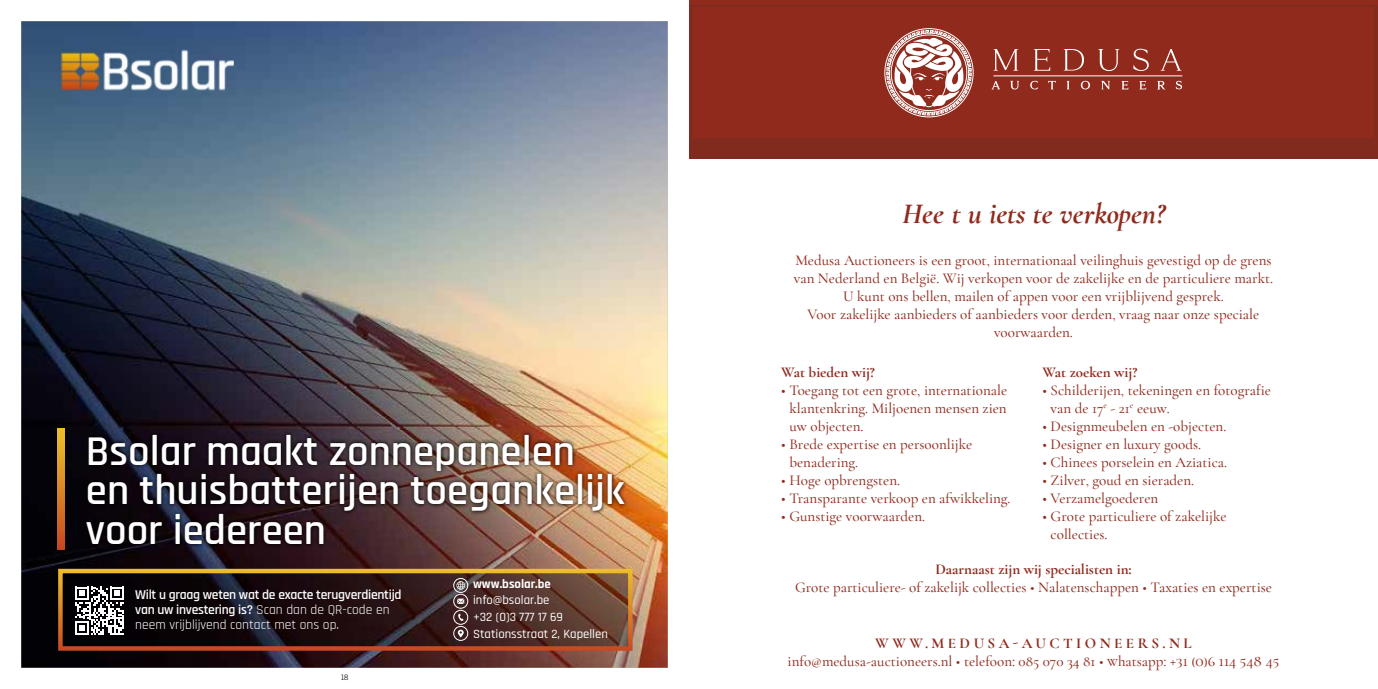
<style>
.page{position:relative;width:1378px;height:689px;background:#fff}
.page>*{position:absolute;margin:0;border:0;box-sizing:border-box;transform-origin:0 0}
.t1{font:600 42.9px/39.6px "Rajdhani";color:#fff}
.t2{font:italic 700 30px "Cormorant Garamond";color:#902a1d}
.t3{font:500 15px/18px "Cormorant Garamond";color:#902a1d}
.t4{font:700 15px "Cormorant Garamond";color:#902a1d}
.t5{font:700 15px "Cormorant Garamond";letter-spacing:.23em;color:#902a1d}
.t6{font:600 13.5px/15.5px "Rajdhani";letter-spacing:-.02em;color:#fff}
.t7{font:500 12.75px/16.8px "Rajdhani";color:#fff}
.t8{font:700 12.75px "Rajdhani";color:#fff}
.t9{font:300 7.5px "Trade Gothic LT Std";color:#000}
.s1{font-weight:400}
</style>
<div class="page">
<img style="left:21px;top:21px;width:647px;height:647px">
<img style="left:62px;top:50px;width:172px;height:41px">
<img style="left:53px;top:424px;width:16px;height:130px">
<svg style="left:57px;top:428px;width:7px;height:121px"></svg>
<img style="left:83px;top:430px;width:545px;height:118px">
<img style="left:63px;top:574px;width:564px;height:72px">
<svg style="left:75px;top:586px;width:48px;height:49px"></svg>
<div style="left:453px;top:578px;width:15px;height:15px;border:1px solid #fff;border-radius:50%"></div>
<svg style="left:456px;top:581px;width:9px;height:9px"></svg>
<div style="left:453px;top:594px;width:15px;height:14px;border:1px solid #fff;border-radius:50%"></div>
<svg style="left:457px;top:598px;width:7px;height:6px"></svg>
<div style="left:453px;top:610px;width:15px;height:14px;border:1px solid #fff;border-radius:50%"></div>
<svg style="left:458px;top:614px;width:5px;height:7px"></svg>
<div style="left:453px;top:626px;width:15px;height:15px;border:1px solid #fff;border-radius:50%"></div>
<svg style="left:458px;top:629px;width:6px;height:8px"></svg>
<div style="left:689px;top:0;width:689px;height:140px;background:#902a1d"></div>
<div style="left:689px;top:5px;width:689px;height:153px;background:#812b1f"></div>
<div style="left:693px;top:7px;width:680px;height:131px;background:#902a1d"></div>
<svg style="left:993px;top:49px;width:25px;height:22px"></svg>
<svg style="left:1033px;top:49px;width:17px;height:22px"></svg>
<svg style="left:1063px;top:49px;width:21px;height:22px"></svg>
<svg style="left:1098px;top:49px;width:21px;height:22px"></svg>
<svg style="left:1133px;top:49px;width:15px;height:22px"></svg>
<svg style="left:1160px;top:49px;width:22px;height:22px"></svg>
<svg style="left:992px;top:81px;width:8px;height:8px"></svg>
<svg style="left:1010px;top:81px;width:9px;height:8px"></svg>
<svg style="left:1030px;top:81px;width:7px;height:8px"></svg>
<svg style="left:1048px;top:81px;width:8px;height:8px"></svg>
<svg style="left:1066px;top:81px;width:3px;height:8px"></svg>
<svg style="left:1081px;top:81px;width:9px;height:8px"></svg>
<svg style="left:1101px;top:81px;width:9px;height:8px"></svg>
<svg style="left:1121px;top:81px;width:7px;height:8px"></svg>
<svg style="left:1139px;top:81px;width:7px;height:8px"></svg>
<svg style="left:1157px;top:81px;width:8px;height:9px"></svg>
<svg style="left:1176px;top:81px;width:6px;height:8px"></svg>
<hr style="left:993px;top:76px;width:189px;height:1px;background:#fff">
<svg style="left:884px;top:28px;width:89px;height:89px"></svg>
<h1 class="t1" style="left:86px;top:432px;width:540px">Bsolar maakt zonnepanelen en thuisbatterijen toegankelijk voor iedereen</h1>
<p class="t6" style="left:135px;top:587px;width:268px">Wilt u graag weten wat de exacte terugverdientijd van uw investering is? <span class="s1">Scan dan de QR-code en neem vrijblijvend contact met ons op.</span></p>
<p class="t9" style="left:340px;top:672px;width:9px">18</p>
<p class="t8" style="left:473px;top:576px;width:79px">www.bsolar.be</p>
<p class="t7" style="left:473px;top:592px;width:136px">info@bsolar.be<br>+32 (0)3 777 17 69<br>Stationsstraat 2, Kapellen</p>
<h2 class="t2" style="left:902px;top:195px;width:264px">Hee t u iets te verkopen?</h2>
<p class="t3" style="left:794px;top:251px;width:481px;text-align:center">Medusa Auctioneers is een groot, internationaal veilinghuis gevestigd op de grens van Nederland en België. Wij verkopen voor de zakelijke en de particuliere markt.<br>U kunt ons bellen, mailen of appen voor een vrijblijvend gesprek.<br>Voor zakelijke aanbieders of aanbieders voor derden, vraag naar onze speciale voorwaarden.</p>
<p class="t4" style="left:781px;top:363px;width:95px">Wat bieden wij?</p>
<p class="t3" style="left:789px;top:381px;width:219px;text-align:justify;text-indent:-8px">• Toegang tot een grote, internationale klantenkring. Miljoenen mensen zien uw objecten.</p>
<p class="t3" style="left:789px;top:435px;width:184px;text-indent:-8px">• Brede expertise en persoonlijke benadering.</p>
<p class="t3" style="left:781px;top:471px;width:120px">• Hoge opbrengsten.</p>
<p class="t3" style="left:781px;top:489px;width:231px">• Transparante verkoop en afwikkeling.</p>
<p class="t3" style="left:781px;top:507px;width:145px">• Gunstige voorwaarden.</p>
<p class="t4" style="left:1042px;top:363px;width:96px">Wat zoeken wij?</p>
<p class="t3" style="left:1050px;top:381px;width:222px;text-indent:-8px">• Schilderijen, tekeningen en fotografie van de 17<sup>e</sup> - 21<sup>e</sup> eeuw.</p>
<p class="t3" style="left:1042px;top:417px;width:185px">• Designmeubelen en -objecten.</p>
<p class="t3" style="left:1042px;top:435px;width:160px">• Designer en luxury goods.</p>
<p class="t3" style="left:1042px;top:453px;width:186px">• Chinees porselein en Aziatica.</p>
<p class="t3" style="left:1042px;top:471px;width:153px">• Zilver, goud en sieraden.</p>
<p class="t3" style="left:1042px;top:489px;width:117px">• Verzamelgoederen</p>
<p class="t3" style="left:1050px;top:507px;width:177px;text-indent:-8px">• Grote particuliere of zakelijke collecties.</p>
<p class="t4" style="left:935px;top:560px;width:198px">Daarnaast zijn wij specialisten in:</p>
<p class="t3" style="left:795px;top:578px;width:478px">Grote particuliere- of zakelijk collecties • Nalatenschappen • Taxaties en expertise</p>
<p class="t5" style="left:875px;top:634px;width:318px">WWW.MEDUSA-AUCTIONEERS.NL</p>
<p class="t3" style="left:787px;top:652px;width:493px">info@medusa-auctioneers.nl • telefoon: 085 070 34 81 • Whatsapp: +31 (0)6 114 548 45</p>
</div>
